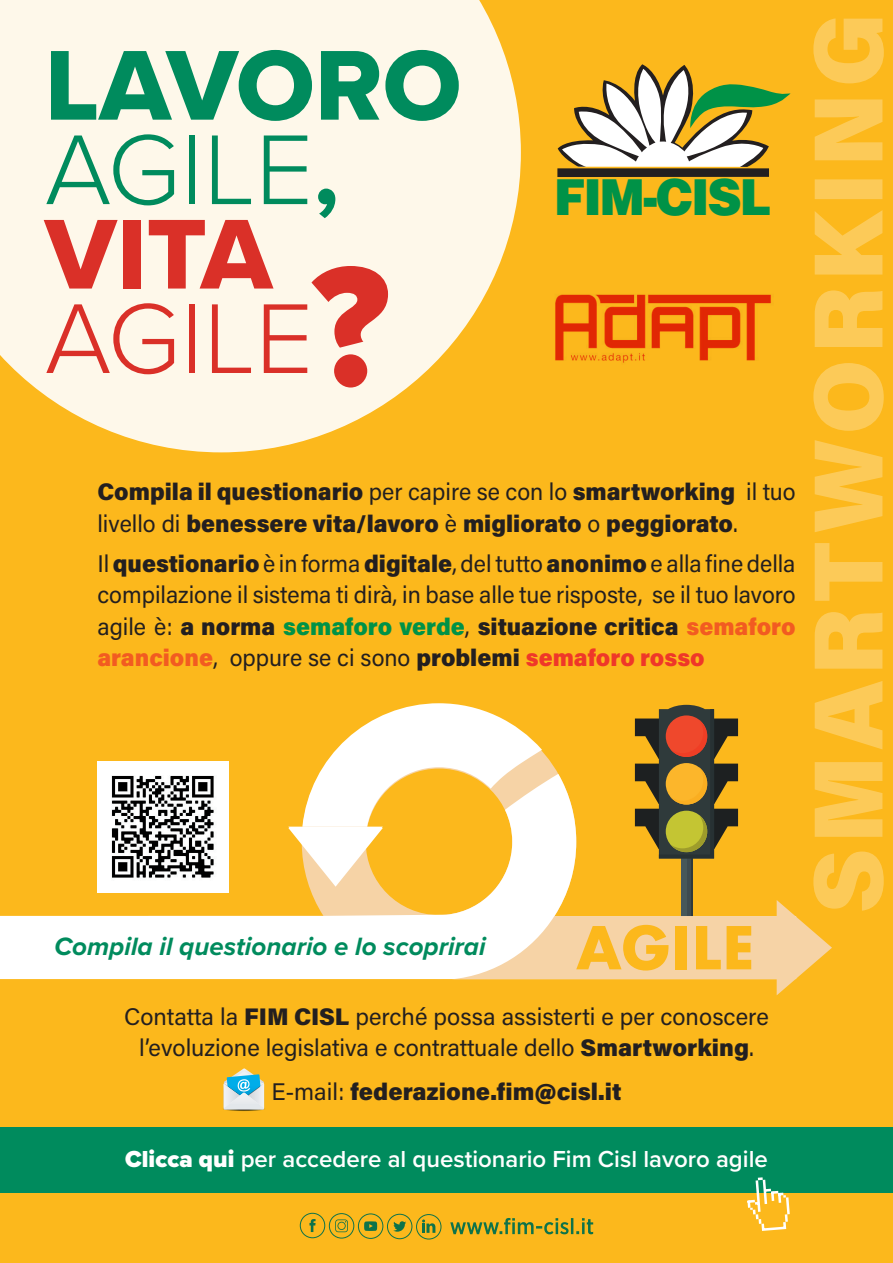
<style>
.page{position:relative;width:893px;height:1263px;background:#fcb81c}
.page>*{position:absolute;margin:0;border:0;box-sizing:border-box;transform-origin:0 0}
.t1{font:102.9px "Proxima Nova Extrabld";color:#008b5d}
.t2{font:300 102.9px "Proxima Nova";color:#008b5d}
.t3{font:300 102.9px "Proxima Nova";color:#da3028}
.t4{font:102.9px "Proxima Nova Extrabld";color:#da3028}
.t5{font:900 49.65px "Helvetica";letter-spacing:-.045em;color:#009247;scale:.96 1}
.t6{font:italic 700 25.95px "Proxima Nova";color:#008b5d}
.t7{font:24px/31.5px "Acumin Pro";color:#231f20;text-align:justify}
.t8{font:900 24px/31.5px "Acumin Pro";color:#231f20}
.t9{font:600 24px "Proxima Nova";color:#fff}
.s1{font-weight:700}
.s2{font-family:"Proxima Nova Extrabld";font-weight:400;font-size:176.4px}
.s3{font-weight:400}
.s4{font-weight:900}
.s5{font-weight:900;color:#009247}
.s6{font-weight:900;color:#f25b21}
.s7{font-weight:900;color:#ef3729}
</style>
<div class="page">
<svg style="left:0;top:0;width:521px;height:452px;fill:#fef8ea"></svg>
<div style="left:0;top:1127px;width:893px;height:65px;background:#008b5d"></div>
<div style="left:557px;top:168px;width:212px;height:9px;background:#231f20"></div>
<svg style="left:558px;top:64px;width:232px;height:103px"></svg>
<img style="left:555px;top:294px;width:216px;height:69px">
<svg style="left:745px;top:1177px;width:46px;height:54px"></svg>
<svg style="left:635px;top:705px;width:103px;height:69px"></svg>
<svg style="left:0;top:774px;width:739px;height:205px"></svg>
<svg style="left:451px;top:900px;width:381px;height:95px"></svg>
<svg style="left:288px;top:703px;width:254px;height:184px"></svg>
<img style="left:98px;top:761px;width:131px;height:131px">
<svg style="left:813px;top:18px;width:71px;height:893px;fill:#fcca58"></svg>
<hr style="left:222px;top:1107px;width:43px;height:4px;background:#d49d18;border-radius:50%">
<hr style="left:223px;top:1107px;width:42px;height:4px;background:#c79416;border-radius:50%">
<hr style="left:225px;top:1107px;width:38px;height:4px;background:#ba8b15;border-radius:50%">
<hr style="left:226px;top:1107px;width:36px;height:4px;background:#ad8314;border-radius:50%">
<svg style="left:228px;top:1107px;width:32px;height:4px"></svg>
<svg style="left:223px;top:1068px;width:41px;height:42px"></svg>
<svg style="left:450px;top:1218px;width:143px;height:16px"></svg>
<svg style="left:300px;top:1213px;width:141px;height:26px"></svg>
<h1 class="t1" style="left:45px;top:9px;width:418px">LAVORO</h1>
<h1 class="t2" style="left:45px;top:93px;width:296px">AGILE<span class="s1">,</span></h1>
<h1 class="t4" style="left:45px;top:177px;width:229px">VITA</h1>
<h1 class="t3" style="left:45px;top:262px;width:347px">AGILE<span class="s2">?</span></h1>
<h2 class="t5" style="left:554px;top:164px;width:228px">FIM-CISL</h2>
<p class="t8" style="left:97px;top:475px;width:700px">Compila il questionario <span class="s3">per capire se con lo</span> smartworking <span class="s3">il tuo livello di</span> benessere vita/lavoro <span class="s3">è</span> migliorato <span class="s3">o</span> peggiorato<span class="s3">.</span></p>
<p class="t7" style="left:97px;top:546px;width:700px">Il <span class="s4">questionario</span> è in forma <span class="s4">digitale</span>, del tutto <span class="s4">anonimo</span> e alla fine della compilazione il sistema ti dirà, in base alle tue risposte, se il tuo lavoro agile è: <span class="s4">a norma</span> <span class="s5">semaforo verde</span>, <span class="s4">situazione critica</span> <span class="s6">semaforo arancione</span>, oppure se ci sono <span class="s4">problemi</span> <span class="s7">semaforo rosso</span></p>
<p class="t6" style="left:54px;top:927px;width:433px">Compila il questionario e lo scoprirai</p>
<p class="t7" style="left:124px;top:1000px;width:646px;text-align:center">Contatta la <span class="s4">FIM CISL</span> perché possa assisterti e per conoscere l’evoluzione legislativa e contrattuale dello <span class="s4">Smartworking</span>.</p>
<p class="t8" style="left:271px;top:1074px;width:352px"><span class="s3">E-mail:</span> federazione.fim@cisl.it</p>
<p class="t9" style="left:125px;top:1141px;width:644px"><span class="s4">Clicca qui</span> per accedere al questionario Fim Cisl lavoro agile</p>
</div>
